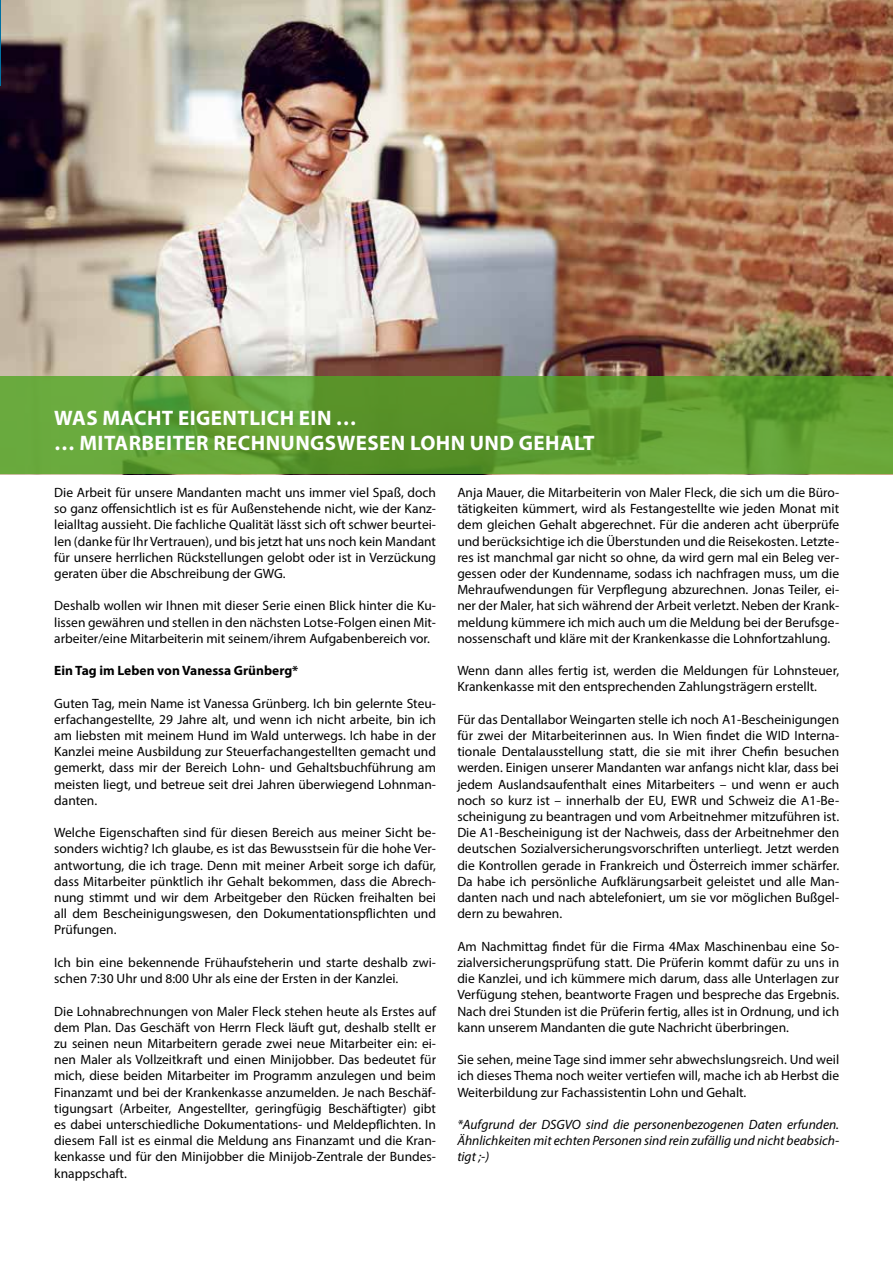
<style>
.page{position:relative;width:893px;height:1263px;background:#fff}
.page>*{position:absolute;margin:0;border:0;box-sizing:border-box;transform-origin:0 0}
.t1{font:700 21px/25.2px "Myriad Pro";letter-spacing:.02em;color:#fff}
.t2{font:13.5px/16.2px "Myriad Pro";color:#000;text-align:justify}
.t3{font:italic 13.5px/16.2px "Myriad Pro";color:#000;text-align:justify}
.t4{font:700 13.5px "Myriad Pro";color:#000}
</style>
<div class="page">
<img style="left:1px;top:0;width:892px;height:376px">
<svg style="left:1px;top:376px;width:892px;height:98px;background:#609e32"></svg>
<hr style="left:0;top:0;width:1px;height:85px;background:#0071a2">
<img style="left:0;top:308px;width:1px;height:284px">
<h1 class="t1" style="left:54px;top:404px;width:542px">WAS MACHT EIGENTLICH EIN …<br>… MITARBEITER RECHNUNGSWESEN LOHN UND GEHALT</h1>
<p class="t2" style="left:54px;top:484px;width:383px">Die Arbeit für unsere Mandanten macht uns immer viel Spaß, doch so ganz offensichtlich ist es für Außenstehende nicht, wie der Kanz&shy;leialltag aussieht. Die fachliche Qualität lässt sich oft schwer beurtei&shy;len (danke für Ihr Vertrauen), und bis jetzt hat uns noch kein Mandant für unsere herrlichen Rückstellungen gelobt oder ist in Verzückung geraten über die Abschreibung der GWG.</p>
<p class="t2" style="left:54px;top:598px;width:383px">Deshalb wollen wir Ihnen mit dieser Serie einen Blick hinter die Ku&shy;lissen gewähren und stellen in den nächsten Lotse-Folgen einen Mit&shy;arbeiter/eine Mitarbeiterin mit seinem/ihrem Aufgabenbereich vor.</p>
<p class="t4" style="left:54px;top:662px;width:246px">Ein Tag im Leben von Vanessa Grünberg*</p>
<p class="t2" style="left:54px;top:695px;width:383px">Guten Tag, mein Name ist Vanessa Grünberg. Ich bin gelernte Steu&shy;erfachangestellte, 29 Jahre alt, und wenn ich nicht arbeite, bin ich am liebsten mit meinem Hund im Wald unterwegs. Ich habe in der Kanzlei meine Ausbildung zur Steuerfachangestellten gemacht und gemerkt, dass mir der Bereich Lohn- und Gehaltsbuchführung am meisten liegt, und betreue seit drei Jahren überwiegend Lohnman&shy;danten.</p>
<p class="t2" style="left:54px;top:824px;width:383px">Welche Eigenschaften sind für diesen Bereich aus meiner Sicht be&shy;sonders wichtig? Ich glaube, es ist das Bewusstsein für die hohe Ver&shy;antwortung, die ich trage. Denn mit meiner Arbeit sorge ich dafür, dass Mitarbeiter pünktlich ihr Gehalt bekommen, dass die Abrech&shy;nung stimmt und wir dem Arbeitgeber den Rücken freihalten bei all dem Bescheinigungswesen, den Dokumentationspflichten und Prüfungen.</p>
<p class="t2" style="left:54px;top:954px;width:383px">Ich bin eine bekennende Frühaufsteherin und starte deshalb zwi&shy;schen 7:30 Uhr und 8:00 Uhr als eine der Ersten in der Kanzlei.</p>
<p class="t2" style="left:54px;top:1003px;width:383px">Die Lohnabrechnungen von Maler Fleck stehen heute als Erstes auf dem Plan. Das Geschäft von Herrn Fleck läuft gut, deshalb stellt er zu seinen neun Mitarbeitern gerade zwei neue Mitarbeiter ein: ei&shy;nen Maler als Vollzeitkraft und einen Minijobber. Das bedeutet für mich, diese beiden Mitarbeiter im Programm anzulegen und beim Finanzamt und bei der Krankenkasse anzumelden. Je nach Beschäf&shy;tigungsart (Arbeiter, Angestellter, geringfügig Beschäftigter) gibt es dabei unterschiedliche Dokumentations- und Meldepflichten. In diesem Fall ist es einmal die Meldung ans Finanzamt und die Kran&shy;kenkasse und für den Minijobber die Minijob-Zentrale der Bundes&shy;knappschaft.</p>
<p class="t2" style="left:457px;top:484px;width:383px">Anja Mauer, die Mitarbeiterin von Maler Fleck, die sich um die Büro&shy;tätigkeiten kümmert, wird als Festangestellte wie jeden Monat mit dem gleichen Gehalt abgerechnet. Für die anderen acht überprüfe und berücksichtige ich die Überstunden und die Reisekosten. Letzte&shy;res ist manchmal gar nicht so ohne, da wird gern mal ein Beleg ver&shy;gessen oder der Kundenname, sodass ich nachfragen muss, um die Mehraufwendungen für Verpflegung abzurechnen. Jonas Teiler, ei&shy;ner der Maler, hat sich während der Arbeit verletzt. Neben der Krank&shy;meldung kümmere ich mich auch um die Meldung bei der Berufsge&shy;nossenschaft und kläre mit der Krankenkasse die Lohnfortzahlung.</p>
<p class="t2" style="left:457px;top:662px;width:383px">Wenn dann alles fertig ist, werden die Meldungen für Lohnsteuer,<br>Krankenkasse mit den entsprechenden Zahlungsträgern erstellt.</p>
<p class="t2" style="left:457px;top:711px;width:383px">Für das Dentallabor Weingarten stelle ich noch A1-Bescheinigungen für zwei der Mitarbeiterinnen aus. In Wien findet die WID Interna&shy;tionale Dentalausstellung statt, die sie mit ihrer Chefin besuchen werden. Einigen unserer Mandanten war anfangs nicht klar, dass bei jedem Auslandsaufenthalt eines Mitarbeiters – und wenn er auch noch so kurz ist – innerhalb der EU, EWR und Schweiz die A1-Be&shy;scheinigung zu beantragen und vom Arbeitnehmer mitzuführen ist.<br>Die A1-Bescheinigung ist der Nachweis, dass der Arbeitnehmer den deutschen Sozialversicherungsvorschriften unterliegt. Jetzt werden die Kontrollen gerade in Frankreich und Österreich immer schärfer.<br>Da habe ich persönliche Aufklärungsarbeit geleistet und alle Man&shy;danten nach und nach abtelefoniert, um sie vor möglichen Bußgel&shy;dern zu bewahren.</p>
<p class="t2" style="left:457px;top:938px;width:383px">Am Nachmittag findet für die Firma 4Max Maschinenbau eine So&shy;zialversicherungsprüfung statt. Die Prüferin kommt dafür zu uns in die Kanzlei, und ich kümmere mich darum, dass alle Unterlagen zur Verfügung stehen, beantworte Fragen und bespreche das Ergebnis.<br>Nach drei Stunden ist die Prüferin fertig, alles ist in Ordnung, und ich kann unserem Mandanten die gute Nachricht überbringen.</p>
<p class="t2" style="left:457px;top:1051px;width:383px">Sie sehen, meine Tage sind immer sehr abwechslungsreich. Und weil ich dieses Thema noch weiter vertiefen will, mache ich ab Herbst die Weiterbildung zur Fachassistentin Lohn und Gehalt.</p>
<p class="t3" style="left:457px;top:1116px;width:383px">*Aufgrund der DSGVO sind die personenbezogenen Daten erfunden.<br>Ähnlichkeiten mit echten Personen sind rein zufällig und nicht beabsich&shy;tigt ;-)</p>
</div>
